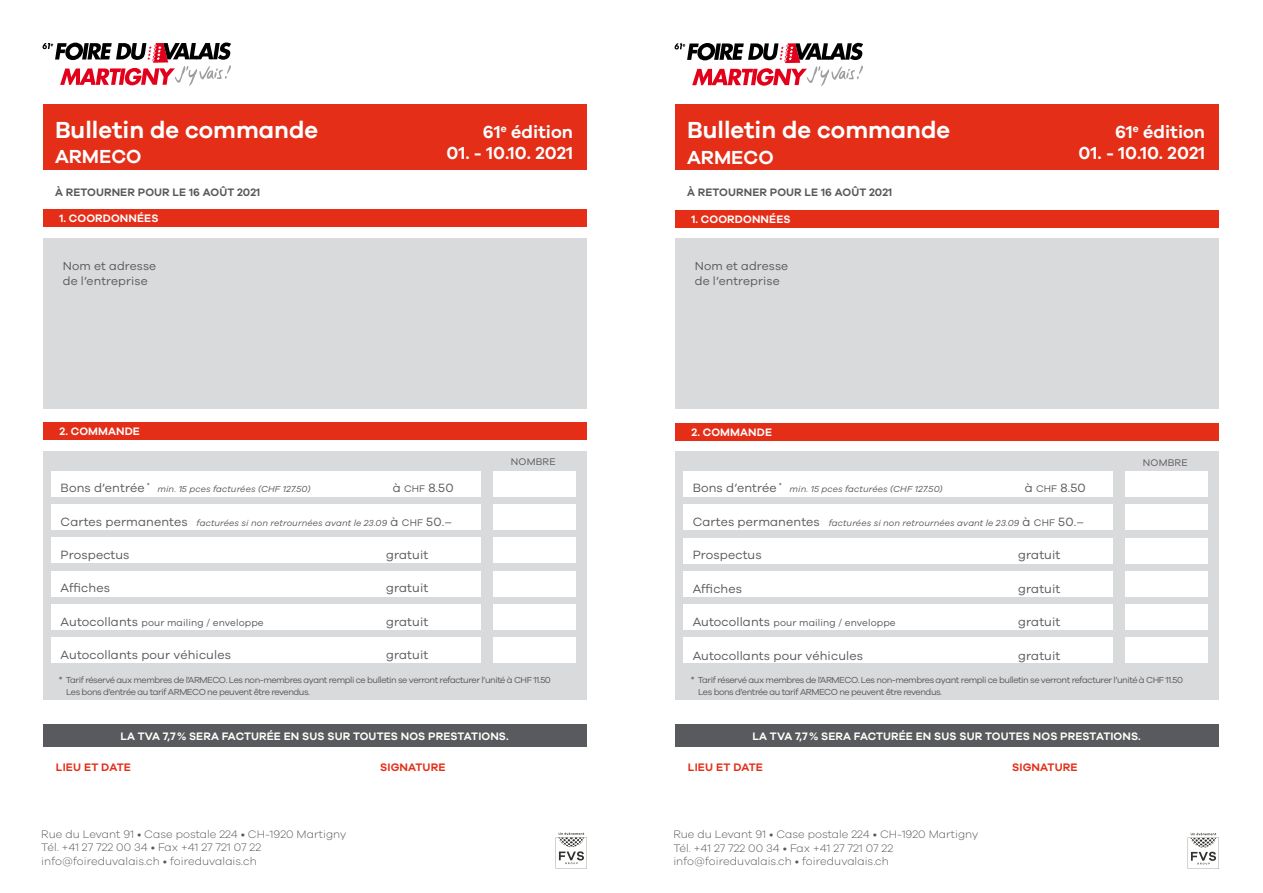
<style>
.page{position:relative;width:1263px;height:893px;background:#fff}
.page>*{position:absolute;margin:0;border:0;box-sizing:border-box;transform-origin:0 0}
.t1{font:600 24px "Galano Grotesque";color:#fff}
.t2{font:600 19.5px "Galano Grotesque";color:#fff}
.t3{font:600 18px "Galano Grotesque";color:#fff}
.t4{font:12.3px "Galano Grotesque";letter-spacing:.01em;color:#58585a}
.t5{font:12px/14.4px "Galano Grotesque";letter-spacing:.01em;color:#58585a}
.t6{font:300 11.25px/13.6px "Galano Grotesque";letter-spacing:.005em;color:#58585a}
.t7{font:600 11.25px "Galano Grotesque";letter-spacing:.01em;color:#e42e18}
.t8{font:600 11.1px "Galano Grotesque";letter-spacing:.01em;color:#fff}
.t9{font:600 11.1px "Galano Grotesque";letter-spacing:.01em;color:#58585a}
.t10{font:9.9px "Galano Grotesque";letter-spacing:.01em;color:#58585a}
.t11{font:9px/12px "Galano Grotesque";letter-spacing:-.05em;color:#58585a}
.t12{font:italic 9px "Galano Grotesque";letter-spacing:.01em;color:#58585a}
.s1{font-size:9.9px}
.s2{font-style:normal;font-size:12.3px}
.s3{font-style:normal;font-size:9.9px}
.s4{font-size:12.3px}
</style>
<div class="page">
<div style="left:43px;top:210px;width:544px;height:17px;background:#e42e18"></div>
<div style="left:43px;top:238px;width:544px;height:170px;background:#d9dadb"></div>
<div style="left:43px;top:104px;width:544px;height:65px;background:#e42e18"></div>
<div style="left:43px;top:723px;width:544px;height:23px;background:#595a5d"></div>
<div style="left:43px;top:423px;width:544px;height:17px;background:#e42e18"></div>
<div style="left:43px;top:451px;width:544px;height:248px;background:#d9dadb"></div>
<div style="left:52px;top:471px;width:524px;height:26px;background:#fff"></div>
<div style="left:52px;top:504px;width:524px;height:26px;background:#fff"></div>
<div style="left:52px;top:538px;width:524px;height:25px;background:#fff"></div>
<div style="left:52px;top:571px;width:524px;height:25px;background:#fff"></div>
<div style="left:52px;top:604px;width:524px;height:26px;background:#fff"></div>
<div style="left:52px;top:637px;width:524px;height:26px;background:#fff"></div>
<div style="left:481px;top:469px;width:12px;height:204px;background:#d9dadb"></div>
<svg style="left:43px;top:43px;width:188px;height:43px"></svg>
<svg style="left:556px;top:832px;width:31px;height:36px"></svg>
<div style="left:675px;top:210px;width:544px;height:18px;background:#e42e18"></div>
<div style="left:675px;top:238px;width:544px;height:171px;background:#d9dadb"></div>
<div style="left:675px;top:104px;width:544px;height:66px;background:#e42e18"></div>
<div style="left:675px;top:724px;width:544px;height:23px;background:#595a5d"></div>
<div style="left:675px;top:423px;width:544px;height:17px;background:#e42e18"></div>
<div style="left:675px;top:451px;width:544px;height:249px;background:#d9dadb"></div>
<div style="left:684px;top:471px;width:524px;height:26px;background:#fff"></div>
<div style="left:684px;top:505px;width:524px;height:25px;background:#fff"></div>
<div style="left:684px;top:538px;width:524px;height:25px;background:#fff"></div>
<div style="left:684px;top:571px;width:524px;height:26px;background:#fff"></div>
<div style="left:684px;top:604px;width:524px;height:26px;background:#fff"></div>
<div style="left:684px;top:638px;width:524px;height:25px;background:#fff"></div>
<div style="left:1113px;top:469px;width:12px;height:204px;background:#d9dadb"></div>
<svg style="left:674px;top:43px;width:189px;height:43px"></svg>
<svg style="left:1188px;top:833px;width:31px;height:36px"></svg>
<h1 class="t1" style="left:55px;top:115px;width:265px">Bulletin de commande</h1>
<h2 class="t2" style="left:55px;top:145px;width:88px">ARMECO</h2>
<h3 class="t3" style="left:483px;top:121px;width:92px">61<sup>e</sup> édition</h3>
<h3 class="t3" style="left:446px;top:142px;width:128px">01. - 10.10. 2021</h3>
<h1 class="t1" style="left:687px;top:115px;width:265px">Bulletin de commande</h1>
<h2 class="t2" style="left:687px;top:145px;width:88px">ARMECO</h2>
<h3 class="t3" style="left:1115px;top:121px;width:92px">61<sup>e</sup> édition</h3>
<h3 class="t3" style="left:1078px;top:142px;width:128px">01. - 10.10. 2021</h3>
<p class="t9" style="left:55px;top:186px;width:207px">À RETOURNER POUR LE 16 AOÛT 2021</p>
<p class="t9" style="left:687px;top:186px;width:207px">À RETOURNER POUR LE 16 AOÛT 2021</p>
<p class="t8" style="left:59px;top:212px;width:101px">1. COORDONNÉES</p>
<h3 class="t5" style="left:63px;top:258px;width:95px">Nom et adresse de l’entreprise</h3>
<p class="t8" style="left:691px;top:212px;width:101px">1. COORDONNÉES</p>
<h3 class="t5" style="left:695px;top:259px;width:95px">Nom et adresse de l’entreprise</h3>
<p class="t8" style="left:59px;top:425px;width:82px">2. COMMANDE</p>
<p class="t8" style="left:691px;top:425px;width:82px">2. COMMANDE</p>
<p class="t10" style="left:511px;top:456px;width:46px">NOMBRE</p>
<p class="t10" style="left:1143px;top:457px;width:46px">NOMBRE</p>
<h3 class="t4" style="left:61px;top:481px;width:91px">Bons d’entrée <sup>*</sup></h3>
<p class="t12" style="left:157px;top:484px;width:155px">min. 15 pces facturées (CHF 127.50)</p>
<h3 class="t4" style="left:393px;top:481px;width:62px">à <span class="s1">CHF</span> 8.50</h3>
<p class="t12" style="left:61px;top:517px;width:393px"><span class="s2">Cartes permanentes</span> facturées si non retrournées avant le 23.09 <span class="s2">à</span> <span class="s3">CHF</span> <span class="s2">50.–</span></p>
<h3 class="t4" style="left:61px;top:547px;width:70px">Prospectus</h3>
<h3 class="t4" style="left:386px;top:547px;width:44px">gratuit</h3>
<h3 class="t4" style="left:61px;top:581px;width:51px">Affiches</h3>
<h3 class="t4" style="left:386px;top:581px;width:44px">gratuit</h3>
<p class="t10" style="left:61px;top:617px;width:204px"><span class="s4">Autocollants</span> pour mailing / enveloppe</p>
<h3 class="t4" style="left:386px;top:614px;width:44px">gratuit</h3>
<h3 class="t4" style="left:61px;top:648px;width:172px">Autocollants pour véhicules</h3>
<h3 class="t4" style="left:386px;top:648px;width:44px">gratuit</h3>
<p class="t11" style="left:66px;top:673px;width:486px;text-indent:-7px">* Tarif réservé aux membres de l’ARMECO. Les non-membres ayant rempli ce bulletin se verront refacturer l’unité à CHF 11.50<br>Les bons d’entrée au tarif ARMECO ne peuvent être revendus.</p>
<h3 class="t4" style="left:693px;top:481px;width:91px">Bons d’entrée <sup>*</sup></h3>
<p class="t12" style="left:789px;top:484px;width:155px">min. 15 pces facturées (CHF 127.50)</p>
<h3 class="t4" style="left:1025px;top:481px;width:62px">à <span class="s1">CHF</span> 8.50</h3>
<p class="t12" style="left:693px;top:517px;width:393px"><span class="s2">Cartes permanentes</span> facturées si non retrournées avant le 23.09 <span class="s2">à</span> <span class="s3">CHF</span> <span class="s2">50.–</span></p>
<h3 class="t4" style="left:693px;top:548px;width:70px">Prospectus</h3>
<h3 class="t4" style="left:1018px;top:548px;width:44px">gratuit</h3>
<h3 class="t4" style="left:693px;top:581px;width:51px">Affiches</h3>
<h3 class="t4" style="left:1018px;top:581px;width:44px">gratuit</h3>
<p class="t10" style="left:693px;top:617px;width:204px"><span class="s4">Autocollants</span> pour mailing / enveloppe</p>
<h3 class="t4" style="left:1018px;top:615px;width:44px">gratuit</h3>
<h3 class="t4" style="left:693px;top:648px;width:172px">Autocollants pour véhicules</h3>
<h3 class="t4" style="left:1018px;top:648px;width:44px">gratuit</h3>
<p class="t11" style="left:698px;top:674px;width:486px;text-indent:-7px">* Tarif réservé aux membres de l’ARMECO. Les non-membres ayant rempli ce bulletin se verront refacturer l’unité à CHF 11.50<br>Les bons d’entrée au tarif ARMECO ne peuvent être revendus.</p>
<p class="t8" style="left:121px;top:729px;width:390px">LA TVA 7,7% SERA FACTURÉE EN SUS SUR TOUTES NOS PRESTATIONS.</p>
<p class="t8" style="left:753px;top:730px;width:390px">LA TVA 7,7% SERA FACTURÉE EN SUS SUR TOUTES NOS PRESTATIONS.</p>
<p class="t7" style="left:56px;top:760px;width:77px">LIEU ET DATE</p>
<p class="t7" style="left:380px;top:760px;width:67px">SIGNATURE</p>
<p class="t7" style="left:688px;top:761px;width:77px">LIEU ET DATE</p>
<p class="t7" style="left:1012px;top:761px;width:67px">SIGNATURE</p>
<p class="t6" style="left:41px;top:827px;width:307px">Rue du Levant 91 • Case postale 224 • CH-1920 Martigny<br>Tél. +41 27 722 00 34 • Fax +41 27 721 07 22 info@foireduvalais.ch • foireduvalais.ch</p>
<p class="t6" style="left:673px;top:827px;width:307px">Rue du Levant 91 • Case postale 224 • CH-1920 Martigny<br>Tél. +41 27 722 00 34 • Fax +41 27 721 07 22 info@foireduvalais.ch • foireduvalais.ch</p>
</div>
